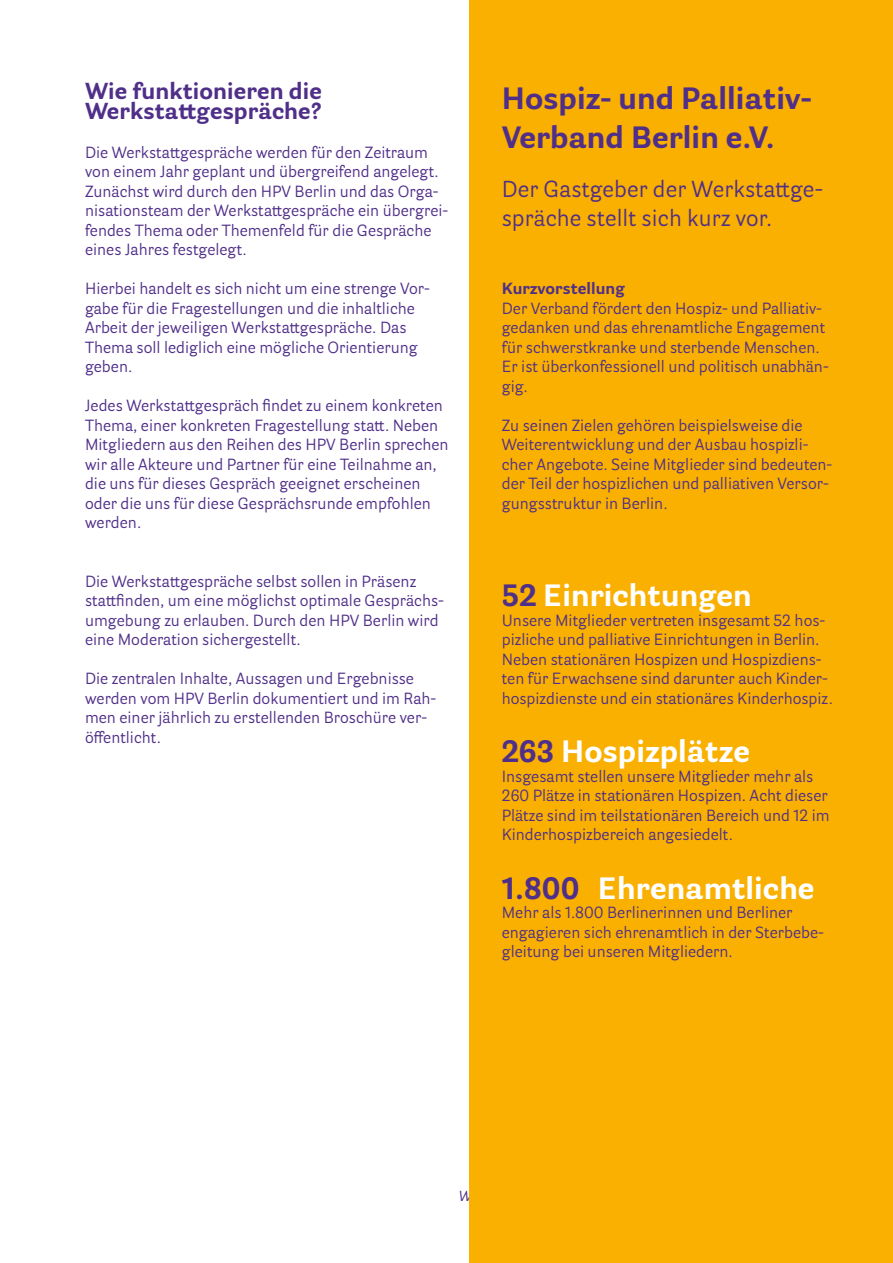
<style>
.page{position:relative;width:893px;height:1263px;background:#fff}
.page>*{position:absolute;margin:0;border:0;box-sizing:border-box;transform-origin:0 0}
.t1{font:700 30px "Parry Grotesque";letter-spacing:.005em;color:#fff}
.t2{font:700 30px/39px "Parry Grotesque";letter-spacing:.005em;color:#502f89}
.t3{font:22.5px/29.2px "Parry Grotesque";letter-spacing:.005em;color:#502f89}
.t4{font:700 22.5px/19.5px "Parry Grotesque";letter-spacing:.005em;color:#502f89}
.t5{font:15.75px/19.5px "Parry Grotesque";color:#502f89}
.t6{font:700 15.75px "Parry Grotesque";letter-spacing:.005em;color:#502f89}
.s1{color:#502f89}
</style>
<div class="page">
<div style="left:470px;top:0;width:423px;height:1263px;background:#f9b000"></div>
<h2 class="t4" style="left:85px;top:81px;width:238px">Wie funktionieren die<br>Werkstattgespräche?</h2>
<p class="t5" style="left:85px;top:142px;width:365px">Die Werkstattgespräche werden für den Zeitraum von einem Jahr geplant und übergreifend angelegt.<br>Zunächst wird durch den HPV Berlin und das Orga&shy;nisationsteam der Werkstattgespräche ein übergrei&shy;fendes Thema oder Themenfeld für die Gespräche eines Jahres festgelegt.</p>
<p class="t5" style="left:85px;top:279px;width:346px">Hierbei handelt es sich nicht um eine strenge Vor&shy;gabe für die Fragestellungen und die inhaltliche Arbeit der jeweiligen Werkstattgespräche. Das Thema soll lediglich eine mögliche Orientierung geben.</p>
<p class="t5" style="left:85px;top:396px;width:365px">Jedes Werkstattgespräch findet zu einem konkreten Thema, einer konkreten Fragestellung statt. Neben Mitgliedern aus den Reihen des HPV Berlin sprechen wir alle Akteure und Partner für eine Teilnahme an, die uns für dieses Gespräch geeignet erscheinen oder die uns für diese Gesprächsrunde empfohlen werden.</p>
<p class="t5" style="left:85px;top:571px;width:360px">Die Werkstattgespräche selbst sollen in Präsenz stattfinden, um eine möglichst optimale Gesprächs&shy;umgebung zu erlauben. Durch den HPV Berlin wird eine Moderation sichergestellt.</p>
<p class="t5" style="left:85px;top:669px;width:353px">Die zentralen Inhalte, Aussagen und Ergebnisse werden vom HPV Berlin dokumentiert und im Rah&shy;men einer jährlich zu erstellenden Broschüre ver&shy;öffentlicht.</p>
<h1 class="t2" style="left:502px;top:79px;width:311px">Hospiz- und Palliativ-<br>Verband Berlin e.V.</h1>
<h2 class="t3" style="left:502px;top:174px;width:323px">Der Gastgeber der Werkstattge&shy;spräche stellt sich kurz vor.</h2>
<p class="t6" style="left:502px;top:277px;width:124px">Kurzvorstellung</p>
<p class="t5" style="left:502px;top:298px;width:329px">Der Verband fördert den Hospiz- und Palliativ&shy;gedanken und das ehrenamtliche Engagement für schwerstkranke und sterbende Menschen.<br>Er ist überkonfessionell und politisch unabhän&shy;gig.</p>
<p class="t5" style="left:502px;top:415px;width:332px">Zu seinen Zielen gehören beispielsweise die Weiterentwicklung und der Ausbau hospizli&shy;cher Angebote. Seine Mitglieder sind bedeuten&shy;der Teil der hospizlichen und palliativen Versor&shy;gungsstruktur in Berlin.</p>
<h1 class="t1" style="left:502px;top:574px;width:251px"><span class="s1">52</span> Einrichtungen</h1>
<p class="t5" style="left:502px;top:610px;width:333px">Unsere Mitglieder vertreten insgesamt 52 hos&shy;pizliche und palliative Einrichtungen in Berlin.<br>Neben stationären Hospizen und Hospizdiens&shy;ten für Erwachsene sind darunter auch Kinder&shy;hospizdienste und ein stationäres Kinderhospiz.</p>
<h1 class="t1" style="left:502px;top:730px;width:250px"><span class="s1">263</span> Hospizplätze</h1>
<p class="t5" style="left:502px;top:766px;width:329px">Insgesamt stellen unsere Mitglieder mehr als 260 Plätze in stationären Hospizen. Acht dieser Plätze sind im teilstationären Bereich und 12 im Kinderhospizbereich angesiedelt.</p>
<h1 class="t1" style="left:502px;top:867px;width:314px"><span class="s1">1.800</span> Ehrenamtliche</h1>
<p class="t5" style="left:502px;top:903px;width:324px">Mehr als 1.800 Berlinerinnen und Berliner engagieren sich ehrenamtlich in der Sterbebe&shy;gleitung bei unseren Mitgliedern.</p>
</div>
